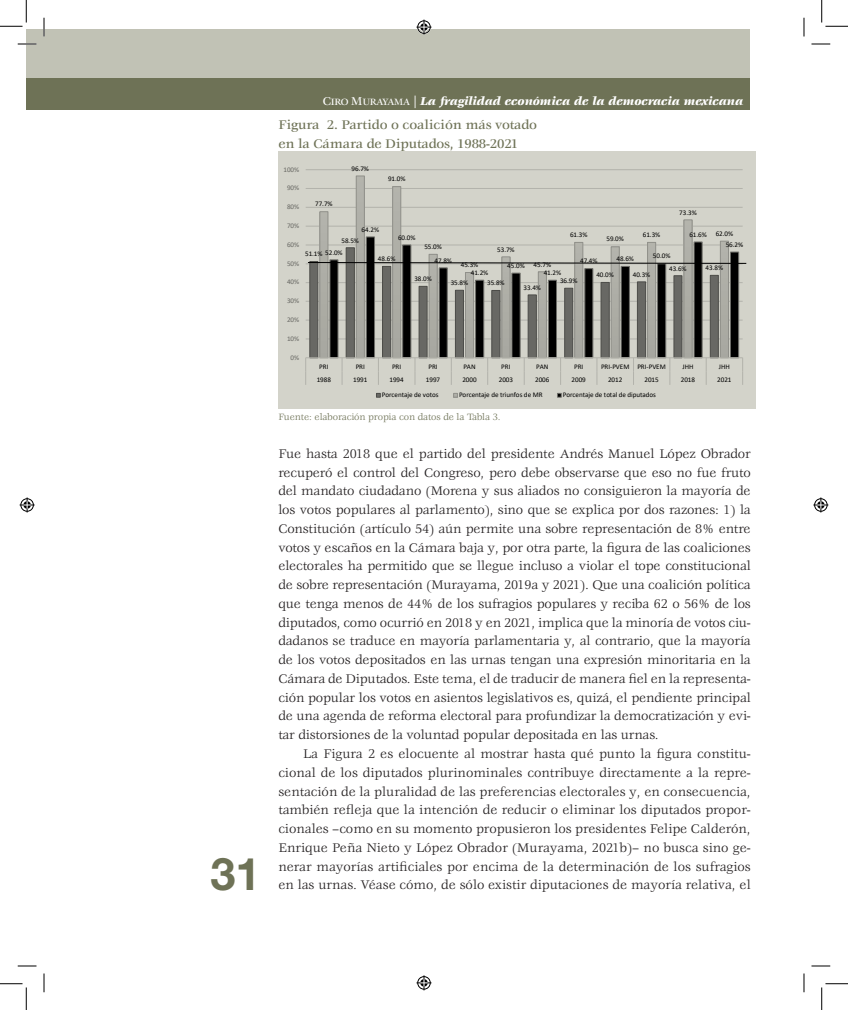
<style>
.page{position:relative;width:848px;height:1010px;background:#fff}
.page>*{position:absolute;margin:0;border:0;box-sizing:border-box;transform-origin:0 0}
.t1{font:700 45px "Helvetica Neue LT Std";color:#6e7256}
.TXT_01{font:13.75px/18.8px "Veljovic Std";letter-spacing:-.01em;color:#231f20;text-align:justify}
.TXT_02{font:13.75px/18.8px "Veljovic Std";color:#231f20;text-align:justify}
.SUBTITULOS{font:500 13.75px "Veljovic";letter-spacing:-.01em;color:#6e7256}
.t2{font:italic 900 12.5px "Veljovic Std";letter-spacing:-.01em;color:#fff}
.FUENTE{font:10px "Veljovic Std";letter-spacing:-.01em;color:#6e7256}
.t3{font:7.12px "Calibri";letter-spacing:-.005em;color:#000}
.t4{font:7.12px "Calibri";letter-spacing:-.005em;color:#7f7f7f}
.s1{font-family:"Veljovic Medium SC800";font-weight:400;font-style:normal}
.s2{font-family:"Veljovic Medium SC800";font-weight:400;font-style:normal;font-size:10px}
.s3{font-family:"Veljovic";font-weight:500;font-style:normal}
</style>
<div class="page">
<div style="left:26px;top:29px;width:723px;height:56px;background:#c1c2b5"></div>
<div style="left:26px;top:78px;width:723px;height:32px;background:#6e7256"></div>
<svg style="left:278px;top:151px;width:477px;height:257px;fill:#d3d3ca"></svg>
<svg style="left:18px;top:43px;width:18px;height:2px"></svg>
<svg style="left:811px;top:43px;width:18px;height:2px"></svg>
<svg style="left:18px;top:965px;width:18px;height:1px"></svg>
<svg style="left:811px;top:965px;width:18px;height:1px"></svg>
<svg style="left:43px;top:18px;width:2px;height:18px"></svg>
<svg style="left:43px;top:973px;width:2px;height:18px"></svg>
<svg style="left:803px;top:18px;width:1px;height:18px"></svg>
<svg style="left:803px;top:973px;width:1px;height:18px"></svg>
<svg style="left:0;top:0;width:27px;height:27px"></svg>
<svg style="left:0;top:983px;width:27px;height:26px"></svg>
<svg style="left:821px;top:0;width:26px;height:27px"></svg>
<svg style="left:821px;top:983px;width:26px;height:26px"></svg>
<svg style="left:416px;top:20px;width:15px;height:15px"></svg>
<svg style="left:416px;top:975px;width:15px;height:15px"></svg>
<svg style="left:20px;top:497px;width:15px;height:15px"></svg>
<svg style="left:813px;top:497px;width:15px;height:15px"></svg>
<h1 class="t1" style="left:210px;top:845px;width:52px">31</h1>
<p class="t2" style="left:323px;top:94px;width:422px"><span class="s1">C</span><span class="s2">IRO</span> <span class="s1">M</span><span class="s2">URAYAMA</span> <span class="s3">|</span> La fragilidad económica de la democracia mexicana</p>
<p class="SUBTITULOS" style="left:278px;top:117px;width:260px">Figura 2. Partido o coalición más votado</p>
<p class="SUBTITULOS" style="left:278px;top:136px;width:241px">en la Cámara de Diputados, 1988-2021</p>
<p class="t4" style="left:283px;top:164px;width:17px">100%</p>
<p class="t4" style="left:287px;top:183px;width:14px">90%</p>
<p class="t4" style="left:287px;top:202px;width:14px">80%</p>
<p class="t3" style="left:315px;top:199px;width:19px">77.7%</p>
<p class="t3" style="left:351px;top:163px;width:19px">96.7%</p>
<p class="t3" style="left:388px;top:174px;width:19px">91.0%</p>
<p class="t3" style="left:679px;top:207px;width:19px">73.3%</p>
<p class="t4" style="left:287px;top:220px;width:14px">70%</p>
<p class="t3" style="left:361px;top:224px;width:19px">64.2%</p>
<p class="t3" style="left:715px;top:228px;width:19px">62.0%</p>
<p class="t3" style="left:689px;top:229px;width:19px">61.6%</p>
<p class="t3" style="left:570px;top:230px;width:19px">61.3%</p>
<p class="t3" style="left:642px;top:230px;width:19px">61.3%</p>
<p class="t3" style="left:398px;top:232px;width:19px">60.0%</p>
<p class="t3" style="left:606px;top:234px;width:19px">59.0%</p>
<p class="t3" style="left:341px;top:235px;width:19px">58.5%</p>
<p class="t4" style="left:287px;top:239px;width:14px">60%</p>
<p class="t3" style="left:725px;top:239px;width:19px">56.2%</p>
<p class="t3" style="left:424px;top:242px;width:19px">55.0%</p>
<p class="t3" style="left:497px;top:244px;width:19px">53.7%</p>
<p class="t3" style="left:325px;top:247px;width:19px">52.0%</p>
<p class="t3" style="left:305px;top:249px;width:19px">51.1%</p>
<p class="t3" style="left:652px;top:251px;width:19px">50.0%</p>
<p class="t3" style="left:378px;top:254px;width:19px">48.6%</p>
<p class="t3" style="left:580px;top:256px;width:19px">47.4%</p>
<p class="t3" style="left:616px;top:254px;width:19px">48.6%</p>
<p class="t3" style="left:434px;top:255px;width:19px">47.8%</p>
<p class="t4" style="left:287px;top:258px;width:14px">50%</p>
<p class="t3" style="left:533px;top:259px;width:19px">45.7%</p>
<p class="t3" style="left:460px;top:260px;width:19px">45.3%</p>
<p class="t3" style="left:507px;top:260px;width:19px">45.0%</p>
<p class="t3" style="left:669px;top:263px;width:19px">43.6%</p>
<p class="t3" style="left:705px;top:263px;width:19px">43.8%</p>
<p class="t3" style="left:470px;top:267px;width:19px">41.2%</p>
<p class="t3" style="left:543px;top:267px;width:19px">41.2%</p>
<p class="t3" style="left:596px;top:270px;width:19px">40.0%</p>
<p class="t3" style="left:632px;top:269px;width:19px">40.3%</p>
<p class="t3" style="left:414px;top:273px;width:19px">38.0%</p>
<p class="t3" style="left:559px;top:276px;width:19px">36.9%</p>
<p class="t4" style="left:287px;top:277px;width:14px">40%</p>
<p class="t3" style="left:450px;top:278px;width:19px">35.8%</p>
<p class="t3" style="left:487px;top:278px;width:19px">35.8%</p>
<p class="t3" style="left:523px;top:282px;width:19px">33.4%</p>
<p class="t4" style="left:287px;top:296px;width:14px">30%</p>
<p class="t4" style="left:287px;top:314px;width:14px">20%</p>
<p class="t4" style="left:287px;top:333px;width:14px">10%</p>
<p class="t4" style="left:290px;top:352px;width:10px">0%</p>
<p class="t3" style="left:319px;top:361px;width:11px">PRI</p>
<p class="t3" style="left:355px;top:361px;width:11px">PRI</p>
<p class="t3" style="left:392px;top:361px;width:11px">PRI</p>
<p class="t3" style="left:428px;top:361px;width:11px">PRI</p>
<p class="t3" style="left:463px;top:361px;width:14px">PAN</p>
<p class="t3" style="left:501px;top:361px;width:11px">PRI</p>
<p class="t3" style="left:536px;top:361px;width:14px">PAN</p>
<p class="t3" style="left:574px;top:361px;width:11px">PRI</p>
<p class="t3" style="left:600px;top:361px;width:66px">PRI-PVEM PRI-PVEM</p>
<p class="t3" style="left:682px;top:361px;width:12px">JHH</p>
<p class="t3" style="left:718px;top:361px;width:12px">JHH</p>
<p class="t3" style="left:316px;top:375px;width:16px">1988</p>
<p class="t3" style="left:353px;top:375px;width:16px">1991</p>
<p class="t3" style="left:389px;top:375px;width:16px">1994</p>
<p class="t3" style="left:426px;top:375px;width:16px">1997</p>
<p class="t3" style="left:462px;top:375px;width:16px">2000</p>
<p class="t3" style="left:498px;top:375px;width:16px">2003</p>
<p class="t3" style="left:535px;top:375px;width:16px">2006</p>
<p class="t3" style="left:571px;top:375px;width:16px">2009</p>
<p class="t3" style="left:607px;top:375px;width:16px">2012</p>
<p class="t3" style="left:644px;top:375px;width:16px">2015</p>
<p class="t3" style="left:680px;top:375px;width:16px">2018</p>
<p class="t3" style="left:717px;top:375px;width:16px">2021</p>
<p class="t3" style="left:382px;top:390px;width:58px">Porcentaje de votos</p>
<p class="t3" style="left:459px;top:390px;width:85px">Porcentaje de triunfos de MR</p>
<p class="t3" style="left:562px;top:390px;width:94px">Porcentaje de total de diputados</p>
<p class="FUENTE" style="left:278px;top:411px;width:224px">Fuente: elaboración propia con datos de la Tabla 3.</p>
<p class="TXT_01" style="left:278px;top:444px;width:474px">Fue hasta 2018 que el partido del presidente Andrés Manuel López Obrador recuperó el control del Congreso, pero debe observarse que eso no fue fruto del mandato ciudadano (Morena y sus aliados no consiguieron la mayoría de los votos populares al parlamento), sino que se explica por dos razones: 1) la Constitución (artículo 54) aún permite una sobre representación de 8% entre votos y escaños en la Cámara baja y, por otra parte, la figura de las coaliciones electorales ha permitido que se llegue incluso a violar el tope constitucional de sobre representación (Murayama, 2019a y 2021). Que una coalición política que tenga menos de 44% de los sufragios populares y reciba 62 o 56% de los diputados, como ocurrió en 2018 y en 2021, implica que la minoría de votos ciu&shy;dadanos se traduce en mayoría parlamentaria y, al contrario, que la mayoría de los votos depositados en las urnas tengan una expresión minoritaria en la Cámara de Diputados. Este tema, el de traducir de manera fiel en la representa&shy;ción popular los votos en asientos legislativos es, quizá, el pendiente principal de una agenda de reforma electoral para profundizar la democratización y evi&shy;tar distorsiones de la voluntad popular depositada en las urnas.</p>
<p class="TXT_02" style="left:278px;top:744px;width:474px;text-indent:25px">La Figura 2 es elocuente al mostrar hasta qué punto la figura constitu&shy;cional de los diputados plurinominales contribuye directamente a la repre&shy;sentación de la pluralidad de las preferencias electorales y, en consecuencia, también refleja que la intención de reducir o eliminar los diputados propor&shy;cionales –como en su momento propusieron los presidentes Felipe Calderón, Enrique Peña Nieto y López Obrador (Murayama, 2021b)– no busca sino ge&shy;nerar mayorías artificiales por encima de la determinación de los sufragios en las urnas. Véase cómo, de sólo existir diputaciones de mayoría relativa, el</p>
</div>
